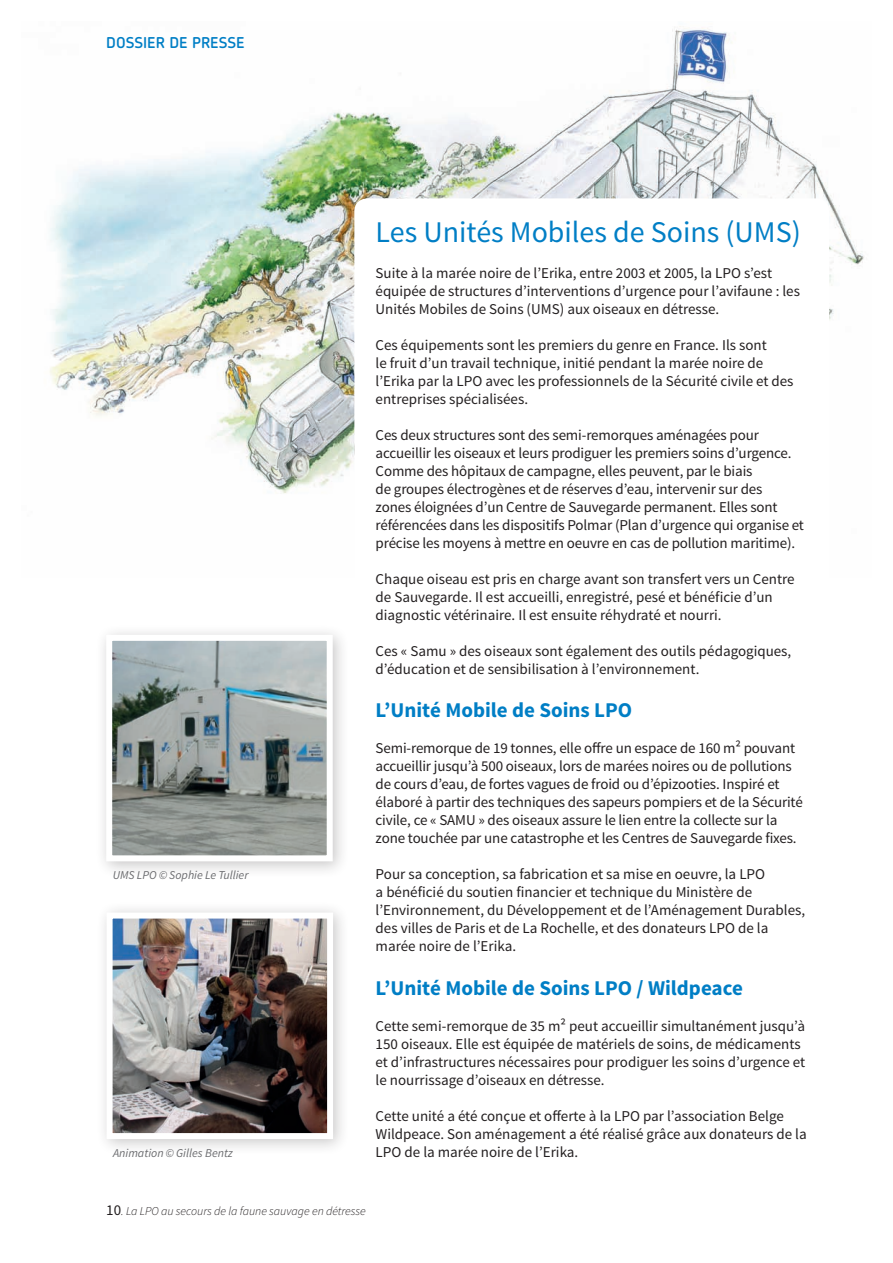
<style>
.page{position:relative;width:893px;height:1263px;background:#fff}
.page>*{position:absolute;margin:0;border:0;box-sizing:border-box;transform-origin:0 0}
.t1{font:30px "Source Sans Pro";color:#007ec5}
.t2{font:700 21px "Source Sans Pro";color:#007ec5}
.t3{font:15px/18px "Source Sans Pro";color:#231f20}
.t4{font:600 15px "Chevin";color:#007ec5}
.t5{font:italic 300 12px "Source Sans Pro";color:#231f20}
.t6{font:italic 12px "Source Sans Pro";color:#6c6d70}
.s1{font-weight:400;font-style:normal;font-size:15px}
</style>
<div class="page">
<img style="left:49px;top:26px;width:815px;height:468px">
<div style="left:354px;top:198px;width:475px;height:961px;background:#fff;border-radius:13px"></div>
<div style="left:94px;top:623px;width:255px;height:255px;background:#231f20;opacity:.25"></div>
<img style="left:113px;top:642px;width:213px;height:212px">
<div style="left:106px;top:635px;width:227px;height:226px;border:6px solid #fff"></div>
<div style="left:95px;top:901px;width:255px;height:254px;background:#231f20;opacity:.25"></div>
<img style="left:114px;top:919px;width:212px;height:213px">
<div style="left:107px;top:912px;width:226px;height:227px;border:6px solid #fff"></div>
<p class="t4" style="left:106px;top:33px;width:140px">DOSSIER DE PRESSE</p>
<p class="t6" style="left:113px;top:867px;width:137px">UMS LPO © Sophie Le Tullier</p>
<p class="t6" style="left:113px;top:1145px;width:121px">Animation © Gilles Bentz</p>
<h1 class="t1" style="left:376px;top:214px;width:427px">Les Unités Mobiles de Soins (UMS)</h1>
<p class="t3" style="left:376px;top:264px;width:426px">Suite à la marée noire de l’Erika, entre 2003 et 2005, la LPO s’est équipée de structures d’interventions d’urgence pour l’avifaune : les<br>Unités Mobiles de Soins (UMS) aux oiseaux en détresse.</p>
<p class="t3" style="left:376px;top:336px;width:419px">Ces équipements sont les premiers du genre en France. Ils sont<br>le fruit d’un travail technique, initié pendant la marée noire de l’Erika par la LPO avec les professionnels de la Sécurité civile et des entreprises spécialisées.</p>
<p class="t3" style="left:376px;top:426px;width:430px">Ces deux structures sont des semi-remorques aménagées pour accueillir les oiseaux et leurs prodiguer les premiers soins d’urgence.<br>Comme des hôpitaux de campagne, elles peuvent, par le biais<br>de groupes électrogènes et de réserves d’eau, intervenir sur des<br>zones éloignées d’un Centre de Sauvegarde permanent. Elles sont référencées dans les dispositifs Polmar (Plan d’urgence qui organise et précise les moyens à mettre en oeuvre en cas de pollution maritime).</p>
<p class="t3" style="left:376px;top:570px;width:421px">Chaque oiseau est pris en charge avant son transfert vers un Centre de Sauvegarde. Il est accueilli, enregistré, pesé et bénéficie d’un diagnostic vétérinaire. Il est ensuite réhydraté et nourri.</p>
<p class="t3" style="left:376px;top:642px;width:417px">Ces « Samu » des oiseaux sont également des outils pédagogiques, d’éducation et de sensibilisation à l’environnement.</p>
<h2 class="t2" style="left:376px;top:697px;width:258px">L’Unité Mobile de Soins LPO</h2>
<p class="t3" style="left:376px;top:740px;width:429px">Semi-remorque de 19 tonnes, elle offre un espace de 160 m² pouvant accueillir jusqu’à 500 oiseaux, lors de marées noires ou de pollutions de cours d’eau, de fortes vagues de froid ou d’épizooties. Inspiré et élaboré à partir des techniques des sapeurs pompiers et de la Sécurité civile, ce « SAMU » des oiseaux assure le lien entre la collecte sur la zone touchée par une catastrophe et les Centres de Sauvegarde fixes.</p>
<p class="t3" style="left:376px;top:866px;width:431px">Pour sa conception, sa fabrication et sa mise en oeuvre, la LPO<br>a bénéficié du soutien financier et technique du Ministère de l’Environnement, du Développement et de l’Aménagement Durables, des villes de Paris et de La Rochelle, et des donateurs LPO de la marée noire de l’Erika.</p>
<h2 class="t2" style="left:376px;top:974px;width:369px">L’Unité Mobile de Soins LPO / Wildpeace</h2>
<p class="t3" style="left:376px;top:1017px;width:431px">Cette semi-remorque de 35 m² peut accueillir simultanément jusqu’à 150 oiseaux. Elle est équipée de matériels de soins, de médicaments et d’infrastructures nécessaires pour prodiguer les soins d’urgence et le nourrissage d’oiseaux en détresse.</p>
<p class="t3" style="left:376px;top:1107px;width:433px">Cette unité a été conçue et offerte à la LPO par l’association Belge<br>Wildpeace. Son aménagement a été réalisé grâce aux donateurs de la<br>LPO de la marée noire de l’Erika.</p>
<p class="t5" style="left:106px;top:1204px;width:261px"><span class="s1">10</span>. La LPO au secours de la faune sauvage en détresse</p>
</div>
